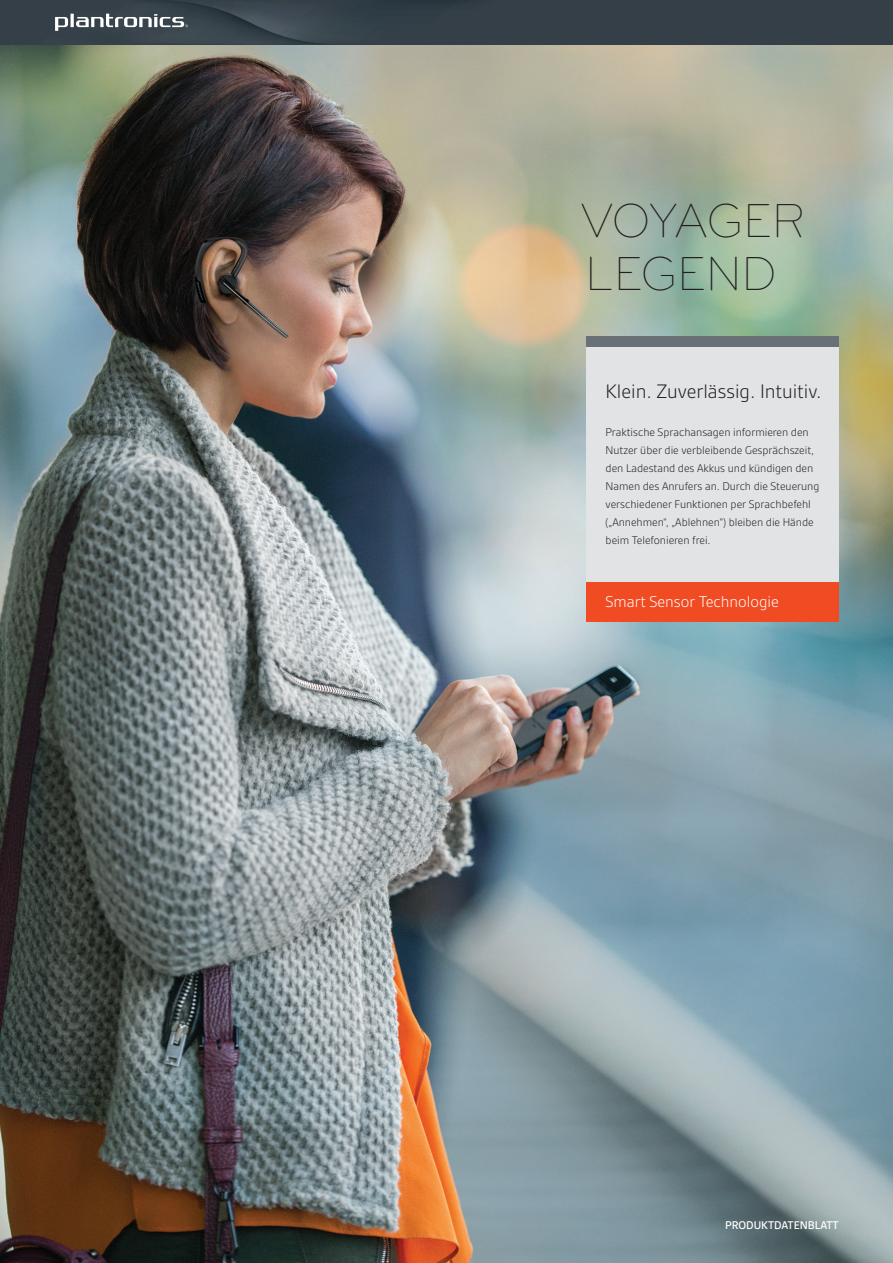
<style>
.page{position:relative;width:893px;height:1263px;background:#fff}
.page>*{position:absolute;margin:0;border:0;box-sizing:border-box;transform-origin:0 0}
.t1{font:49.5px/52.5px "Bryant Light Alternate";letter-spacing:-.01em;color:#231f20}
.t2{font:300 21px "Gesta";color:#231f20}
.t3{font:300 16.8px "Gesta";color:#fff}
.t4{font:300 12px/18px "Gesta";color:#231f20}
.t5{font:500 12px "Gesta";color:#fff}
</style>
<div class="page">
<img style="left:0;top:45px;width:893px;height:1218px">
<svg style="left:0;top:0;width:893px;height:45px;background:#38434b"></svg>
<div style="left:586px;top:347px;width:253px;height:236px;background:#e1e3e4"></div>
<div style="left:586px;top:336px;width:253px;height:11px;background:#697178"></div>
<div style="left:586px;top:583px;width:253px;height:39px;background:#f04b23"></div>
<h1 class="t1" style="left:581px;top:194px;width:227px">VOYAGER<br>LEGEND</h1>
<h2 class="t2" style="left:606px;top:381px;width:217px">Klein. Zuverlässig. Intuitiv.</h2>
<p class="t4" style="left:606px;top:424px;width:215px">Praktische Sprachansagen informieren den Nutzer über die verbleibende Gesprächszeit, den Ladestand des Akkus und kündigen den Namen des Anrufers an. Durch die Steuerung verschiedener Funktionen per Sprachbefehl („Annehmen“, „Ablehnen“) bleiben die Hände beim Telefonieren frei.</p>
<h3 class="t3" style="left:606px;top:593px;width:175px">Smart Sensor Technologie</h3>
<p class="t5" style="left:725px;top:1218px;width:115px">PRODUKTDATENBLATT</p>
</div>
